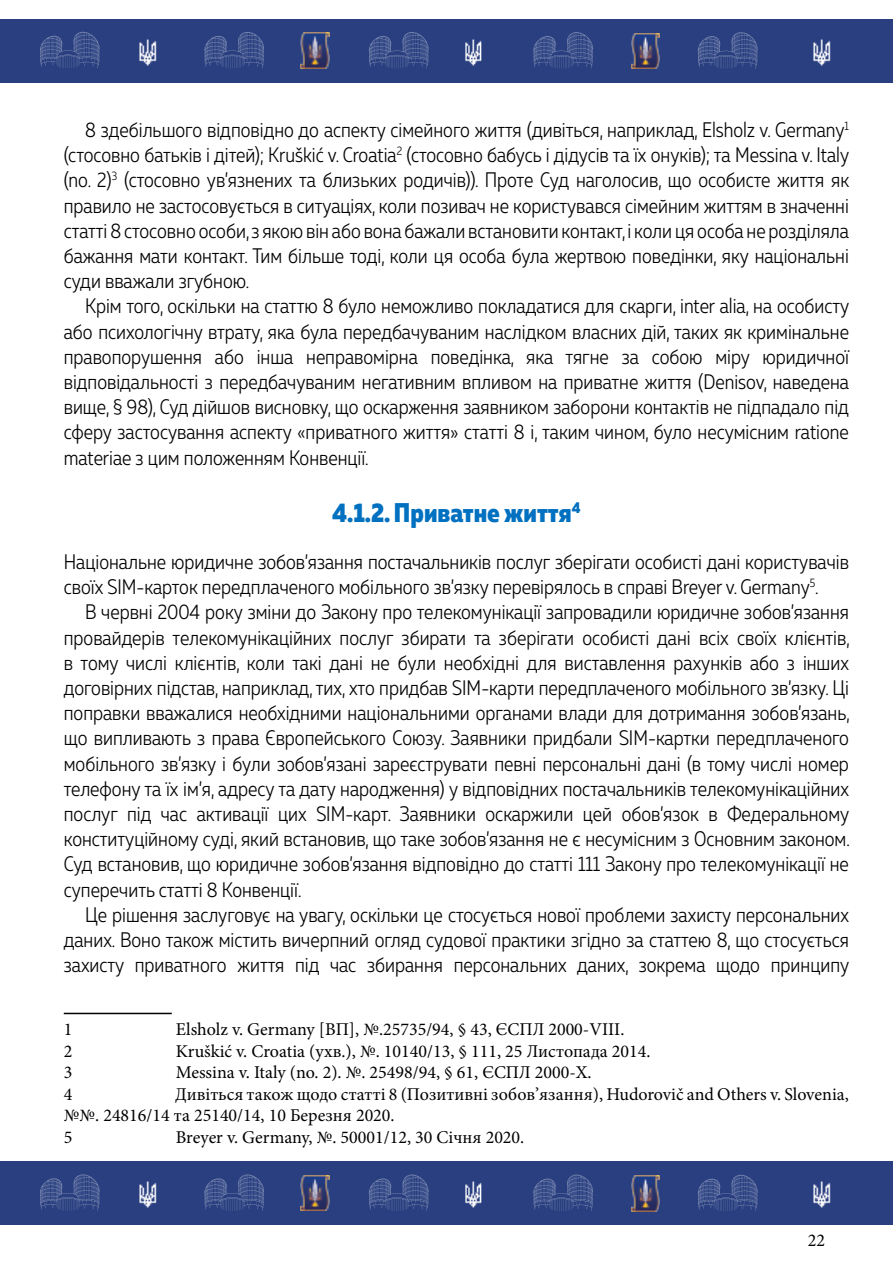
<style>
.page{position:relative;width:893px;height:1263px;background:#fff}
.page>*{position:absolute;margin:0;border:0;box-sizing:border-box;transform-origin:0 0}
.t1{font:800 27px "Muller Narrow";color:#0070c0}
.t2{font:300 21px/25.2px "Muller Narrow";color:#000;text-align:justify}
.t3{font:18px/21.6px "Minion Pro";color:#000}
</style>
<div class="page">
<div style="left:0;top:19px;width:893px;height:63px;background:#293f80"></div>
<svg style="left:40px;top:32px;width:60px;height:36px"></svg>
<svg style="left:204px;top:32px;width:60px;height:36px"></svg>
<svg style="left:369px;top:32px;width:59px;height:36px"></svg>
<svg style="left:533px;top:32px;width:60px;height:37px"></svg>
<svg style="left:698px;top:32px;width:59px;height:37px"></svg>
<img style="left:139px;top:39px;width:18px;height:27px">
<img style="left:465px;top:39px;width:17px;height:27px">
<img style="left:813px;top:39px;width:18px;height:27px">
<img style="left:301px;top:33px;width:28px;height:35px">
<img style="left:631px;top:33px;width:28px;height:36px">
<div style="left:0;top:1162px;width:893px;height:63px;background:#293f80"></div>
<svg style="left:40px;top:1174px;width:60px;height:37px"></svg>
<svg style="left:204px;top:1174px;width:60px;height:37px"></svg>
<svg style="left:369px;top:1175px;width:59px;height:36px"></svg>
<svg style="left:533px;top:1175px;width:60px;height:36px"></svg>
<svg style="left:698px;top:1175px;width:59px;height:36px"></svg>
<img style="left:139px;top:1181px;width:18px;height:27px">
<img style="left:465px;top:1181px;width:17px;height:27px">
<img style="left:813px;top:1181px;width:18px;height:27px">
<img style="left:301px;top:1175px;width:28px;height:36px">
<img style="left:631px;top:1176px;width:28px;height:35px">
<hr style="left:64px;top:1013px;width:108px;height:1px;background:#000">
<p class="t2" style="left:64px;top:117px;width:787px;text-indent:21px">8 здебільшого відповідно до аспекту сімейного життя (дивіться, наприклад, Elsholz v. Germany<sup>1 </sup>(стосовно батьків і дітей); Kruškić v. Croatia<sup>2</sup> (стосовно бабусь і дідусів та їх онуків); та Messina v. Italy (no. 2)<sup>3</sup> (стосовно ув’язнених та близьких родичів)). Проте Суд наголосив, що особисте життя як правило не застосовується в ситуаціях, коли позивач не користувався сімейним життям в значенні статті 8 стосовно особи, з якою він або вона бажали встановити контакт, і коли ця особа не розділяла бажання мати контакт. Тим більше тоді, коли ця особа була жертвою поведінки, яку національні суди вважали згубною.</p>
<p class="t2" style="left:64px;top:293px;width:787px;text-indent:21px">Крім того, оскільки на статтю 8 було неможливо покладатися для скарги, inter alia, на особисту або психологічну втрату, яка була передбачуваним наслідком власних дій, таких як кримінальне правопорушення або інша неправомірна поведінка, яка тягне за собою міру юридичної відповідальності з передбачуваним негативним впливом на приватне життя (Denisov, наведена вище, § 98), Суд дійшов висновку, що оскарження заявником заборони контактів не підпадало під сферу застосування аспекту «приватного життя» статті 8 і, таким чином, було несумісним ratione materiae з цим положенням Конвенції.</p>
<p class="t1" style="left:332px;top:495px;width:250px">4.1.2. Приватне життя<sup>4</sup></p>
<p class="t2" style="left:64px;top:549px;width:787px">Національне юридичне зобов’язання постачальників послуг зберігати особисті дані користувачів своїх SIM-карток передплаченого мобільного зв’язку перевірялось в справі Breyer v. Germany<sup>5</sup>.</p>
<p class="t2" style="left:64px;top:599px;width:788px;text-indent:21px">В червні 2004 року зміни до Закону про телекомунікації запровадили юридичне зобов’язання провайдерів телекомунікаційних послуг збирати та зберігати особисті дані всіх своїх клієнтів, в тому числі клієнтів, коли такі дані не були необхідні для виставлення рахунків або з інших договірних підстав, наприклад, тих, хто придбав SIM-карти передплаченого мобільного зв’язку. Ці поправки вважалися необхідними національними органами влади для дотримання зобов’язань, що випливають з права Європейського Союзу. Заявники придбали SIM-картки передплаченого мобільного зв’язку і були зобов’язані зареєструвати певні персональні дані (в тому числі номер телефону та їх ім’я, адресу та дату народження) у відповідних постачальників телекомунікаційних послуг під час активації цих SIM-карт. Заявники оскаржили цей обов’язок в Федеральному конституційному суді, який встановив, що таке зобов’язання не є несумісним з Основним законом.<br>Суд встановив, що юридичне зобов’язання відповідно до статті 111 Закону про телекомунікації не суперечить статті 8 Конвенції.</p>
<p class="t2" style="left:64px;top:902px;width:787px;text-indent:21px">Це рішення заслуговує на увагу, оскільки це стосується нової проблеми захисту персональних даних. Воно також містить вичерпний огляд судової практики згідно за статтею 8, що стосується захисту приватного життя під час збирання персональних даних, зокрема щодо принципу</p>
<p class="t3" style="left:64px;top:1018px;width:10px">1</p>
<p class="t3" style="left:176px;top:1018px;width:450px">Elsholz v. Germany [ВП], №.25735/94, § 43, ЄСПЛ 2000-VIII.</p>
<p class="t3" style="left:64px;top:1040px;width:10px">2</p>
<p class="t3" style="left:176px;top:1040px;width:476px">Kruškić v. Croatia (ухв.), №. 10140/13, § 111, 25 Листопада 2014.</p>
<p class="t3" style="left:64px;top:1062px;width:10px">3</p>
<p class="t3" style="left:176px;top:1062px;width:417px">Messina v. Italy (no. 2). №. 25498/94, § 61, ЄСПЛ 2000-X.</p>
<p class="t3" style="left:64px;top:1083px;width:10px">4</p>
<p class="t3" style="left:64px;top:1083px;width:787px;text-indent:111px">Дивіться також щодо статті 8 (Позитивні зобов’язання), Hudorovič and Others v. Slovenia, №№. 24816/14 та 25140/14, 10 Березня 2020.<br>5</p>
<p class="t3" style="left:176px;top:1126px;width:350px">Breyer v. Germany, №. 50001/12, 30 Січня 2020.</p>
<p class="t3" style="left:808px;top:1230px;width:19px">22</p>
</div>
